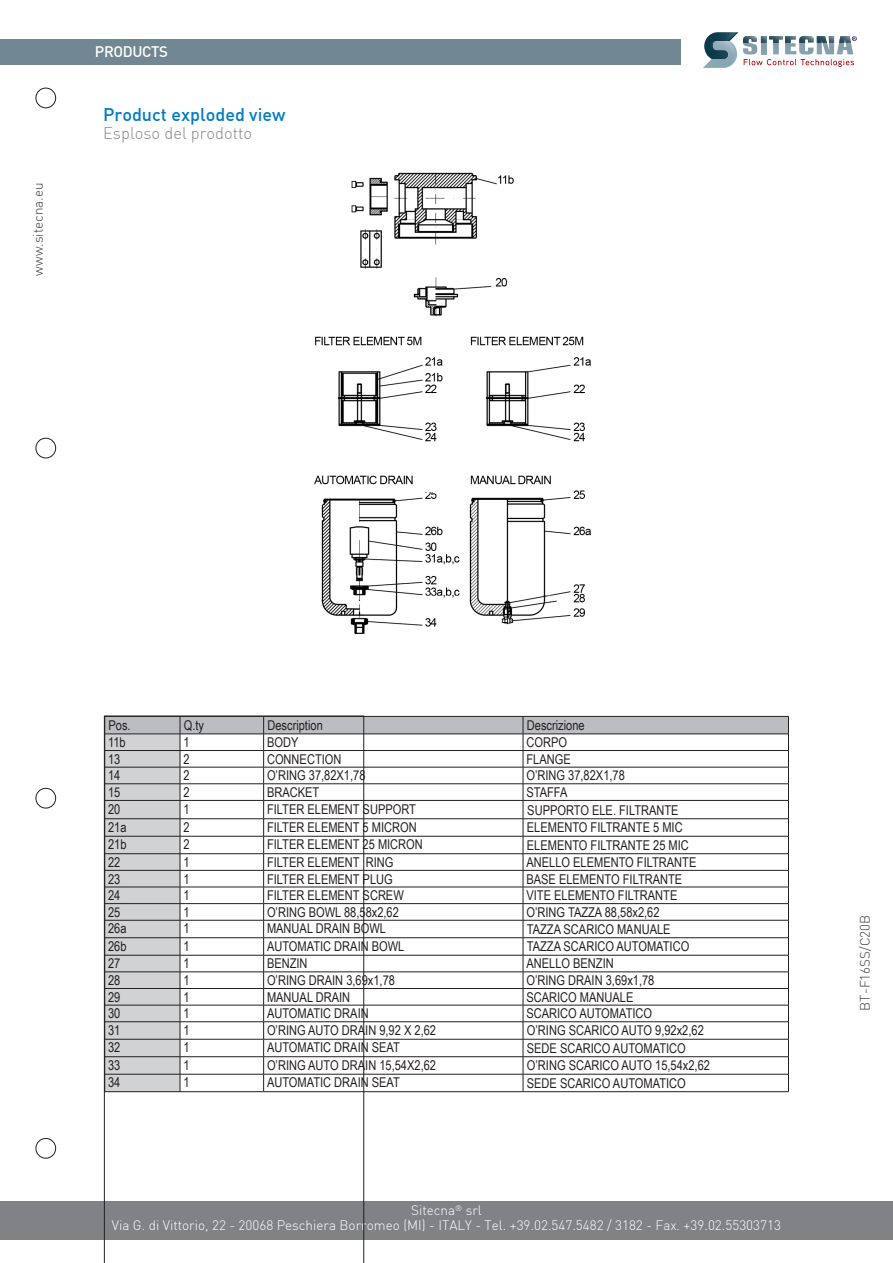
<style>
.page{position:relative;width:893px;height:1263px;background:#fff}
.page>*{position:absolute;margin:0;border:0;box-sizing:border-box;transform-origin:0 0}
.t1{font:500 18px "DIN";color:#007cc4}
.t2{font:300 16.5px "DIN";color:#87888a}
.t3{font:500 15px "DIN";letter-spacing:-.025em;color:#fff}
.t4{font:13.5px "Arial Narrow";color:#231f20}
.t5{font:300 13.5px/15px "DIN";color:#fff;text-align:center}
.t6{font:300 13.5px "DIN";color:#3e3e3f}
</style>
<div class="page">
<div style="left:0;top:39px;width:680px;height:26px;background:#718793"></div>
<svg style="left:703px;top:32px;width:154px;height:36px"></svg>
<div style="left:0;top:1200px;width:893px;height:39px;background:#808285"></div>
<svg style="left:364px;top:716px;width:425px;height:376px"></svg>
<svg style="left:104px;top:716px;width:260px;height:547px"></svg>
<img style="left:314px;top:172px;width:277px;height:462px">
<div style="left:36px;top:88px;width:20px;height:20px;border:1px solid #231f20;border-radius:50%"></div>
<div style="left:36px;top:438px;width:20px;height:20px;border:1px solid #231f20;border-radius:50%"></div>
<div style="left:36px;top:788px;width:20px;height:20px;border:1px solid #231f20;border-radius:50%"></div>
<div style="left:36px;top:1138px;width:20px;height:20px;border:1px solid #231f20;border-radius:50%"></div>
<p class="t6" style="left:30px;top:276px;width:95px;rotate:-90deg">www.sitecna.eu</p>
<p class="t3" style="left:95px;top:42px;width:75px">PRODUCTS</p>
<p class="t1" style="left:103px;top:103px;width:184px">Product exploded view</p>
<p class="t2" style="left:103px;top:123px;width:151px">Esploso del prodotto</p>
<p class="t4" style="left:109px;top:715px;width:24px">Pos.</p>
<p class="t4" style="left:184px;top:715px;width:22px">Q.ty</p>
<p class="t4" style="left:267px;top:715px;width:57px">Description</p>
<p class="t4" style="left:527px;top:715px;width:59px">Descrizione</p>
<p class="t4" style="left:108px;top:732px;width:19px">11b</p>
<p class="t4" style="left:183px;top:732px;width:8px">1</p>
<p class="t4" style="left:267px;top:732px;width:33px">BODY</p>
<p class="t4" style="left:526px;top:732px;width:42px">CORPO</p>
<p class="t4" style="left:108px;top:749px;width:14px">13</p>
<p class="t4" style="left:183px;top:749px;width:8px">2</p>
<p class="t4" style="left:267px;top:749px;width:76px">CONNECTION</p>
<p class="t4" style="left:526px;top:749px;width:46px">FLANGE</p>
<p class="t4" style="left:108px;top:766px;width:14px">14</p>
<p class="t4" style="left:183px;top:766px;width:8px">2</p>
<p class="t4" style="left:267px;top:766px;width:100px">O’RING 37,82X1,78</p>
<p class="t4" style="left:526px;top:766px;width:100px">O’RING 37,82X1,78</p>
<p class="t4" style="left:108px;top:782px;width:14px">15</p>
<p class="t4" style="left:183px;top:782px;width:8px">2</p>
<p class="t4" style="left:267px;top:782px;width:54px">BRACKET</p>
<p class="t4" style="left:526px;top:782px;width:43px">STAFFA</p>
<p class="t4" style="left:108px;top:799px;width:14px">20</p>
<p class="t4" style="left:183px;top:799px;width:8px">1</p>
<p class="t4" style="left:267px;top:799px;width:150px">FILTER ELEMENT SUPPORT</p>
<p class="t4" style="left:527px;top:800px;width:153px">SUPPORTO ELE. FILTRANTE</p>
<p class="t4" style="left:108px;top:817px;width:20px">21a</p>
<p class="t4" style="left:183px;top:817px;width:8px">2</p>
<p class="t4" style="left:267px;top:817px;width:151px">FILTER ELEMENT 5 MICRON</p>
<p class="t4" style="left:527px;top:818px;width:157px">ELEMENTO FILTRANTE 5 MIC</p>
<p class="t4" style="left:108px;top:835px;width:20px">21b</p>
<p class="t4" style="left:183px;top:835px;width:8px">2</p>
<p class="t4" style="left:267px;top:835px;width:157px">FILTER ELEMENT 25 MICRON</p>
<p class="t4" style="left:527px;top:835px;width:164px">ELEMENTO FILTRANTE 25 MIC</p>
<p class="t4" style="left:108px;top:852px;width:14px">22</p>
<p class="t4" style="left:183px;top:852px;width:8px">1</p>
<p class="t4" style="left:267px;top:852px;width:128px">FILTER ELEMENT RING</p>
<p class="t4" style="left:526px;top:852px;width:172px">ANELLO ELEMENTO FILTRANTE</p>
<p class="t4" style="left:108px;top:869px;width:14px">23</p>
<p class="t4" style="left:183px;top:869px;width:8px">1</p>
<p class="t4" style="left:267px;top:869px;width:127px">FILTER ELEMENT PLUG</p>
<p class="t4" style="left:526px;top:869px;width:157px">BASE ELEMENTO FILTRANTE</p>
<p class="t4" style="left:108px;top:885px;width:14px">24</p>
<p class="t4" style="left:183px;top:885px;width:8px">1</p>
<p class="t4" style="left:267px;top:885px;width:138px">FILTER ELEMENT SCREW</p>
<p class="t4" style="left:526px;top:885px;width:152px">VITE ELEMENTO FILTRANTE</p>
<p class="t4" style="left:108px;top:902px;width:14px">25</p>
<p class="t4" style="left:183px;top:902px;width:8px">1</p>
<p class="t4" style="left:267px;top:902px;width:133px">O’RING BOWL 88,58x2,62</p>
<p class="t4" style="left:526px;top:902px;width:135px">O’RING TAZZA 88,58x2,62</p>
<p class="t4" style="left:108px;top:919px;width:20px">26a</p>
<p class="t4" style="left:183px;top:919px;width:8px">1</p>
<p class="t4" style="left:267px;top:919px;width:120px">MANUAL DRAIN BOWL</p>
<p class="t4" style="left:527px;top:919px;width:145px">TAZZA SCARICO MANUALE</p>
<p class="t4" style="left:108px;top:936px;width:20px">26b</p>
<p class="t4" style="left:183px;top:936px;width:8px">1</p>
<p class="t4" style="left:267px;top:936px;width:139px">AUTOMATIC DRAIN BOWL</p>
<p class="t4" style="left:527px;top:937px;width:164px">TAZZA SCARICO AUTOMATICO</p>
<p class="t4" style="left:108px;top:954px;width:14px">27</p>
<p class="t4" style="left:183px;top:954px;width:8px">1</p>
<p class="t4" style="left:267px;top:954px;width:42px">BENZIN</p>
<p class="t4" style="left:526px;top:954px;width:89px">ANELLO BENZIN</p>
<p class="t4" style="left:108px;top:970px;width:14px">28</p>
<p class="t4" style="left:183px;top:970px;width:8px">1</p>
<p class="t4" style="left:267px;top:970px;width:129px">O’RING DRAIN 3,69x1,78</p>
<p class="t4" style="left:526px;top:970px;width:129px">O’RING DRAIN 3,69x1,78</p>
<p class="t4" style="left:108px;top:987px;width:14px">29</p>
<p class="t4" style="left:183px;top:987px;width:8px">1</p>
<p class="t4" style="left:267px;top:987px;width:85px">MANUAL DRAIN</p>
<p class="t4" style="left:526px;top:987px;width:109px">SCARICO MANUALE</p>
<p class="t4" style="left:108px;top:1004px;width:14px">30</p>
<p class="t4" style="left:183px;top:1004px;width:8px">1</p>
<p class="t4" style="left:267px;top:1004px;width:103px">AUTOMATIC DRAIN</p>
<p class="t4" style="left:526px;top:1004px;width:127px">SCARICO AUTOMATICO</p>
<p class="t4" style="left:108px;top:1020px;width:14px">31</p>
<p class="t4" style="left:183px;top:1020px;width:8px">1</p>
<p class="t4" style="left:267px;top:1020px;width:171px">O’RING AUTO DRAIN 9,92 X 2,62</p>
<p class="t4" style="left:527px;top:1021px;width:178px">O’RING SCARICO AUTO 9,92x2,62</p>
<p class="t4" style="left:108px;top:1038px;width:14px">32</p>
<p class="t4" style="left:183px;top:1038px;width:8px">1</p>
<p class="t4" style="left:267px;top:1038px;width:134px">AUTOMATIC DRAIN SEAT</p>
<p class="t4" style="left:527px;top:1038px;width:160px">SEDE SCARICO AUTOMATICO</p>
<p class="t4" style="left:108px;top:1055px;width:14px">33</p>
<p class="t4" style="left:183px;top:1055px;width:8px">1</p>
<p class="t4" style="left:267px;top:1055px;width:171px">O’RING AUTO DRAIN 15,54X2,62</p>
<p class="t4" style="left:527px;top:1056px;width:185px">O’RING SCARICO AUTO 15,54x2,62</p>
<p class="t4" style="left:108px;top:1073px;width:14px">34</p>
<p class="t4" style="left:183px;top:1073px;width:8px">1</p>
<p class="t4" style="left:267px;top:1073px;width:134px">AUTOMATIC DRAIN SEAT</p>
<p class="t4" style="left:527px;top:1073px;width:160px">SEDE SCARICO AUTOMATICO</p>
<p class="t5" style="left:112px;top:1202px;width:670px">Sitecna<sup>®</sup> srl<br>Via G. di Vittorio, 22 - 20068 Peschiera Borromeo (MI) - ITALY - Tel. +39.02.547.5482 / 3182 - Fax. +39.02.55303713</p>
<p class="t6" style="left:857px;top:1010px;width:97px;rotate:-90deg">BT-F16SS/C20B</p>
</div>
